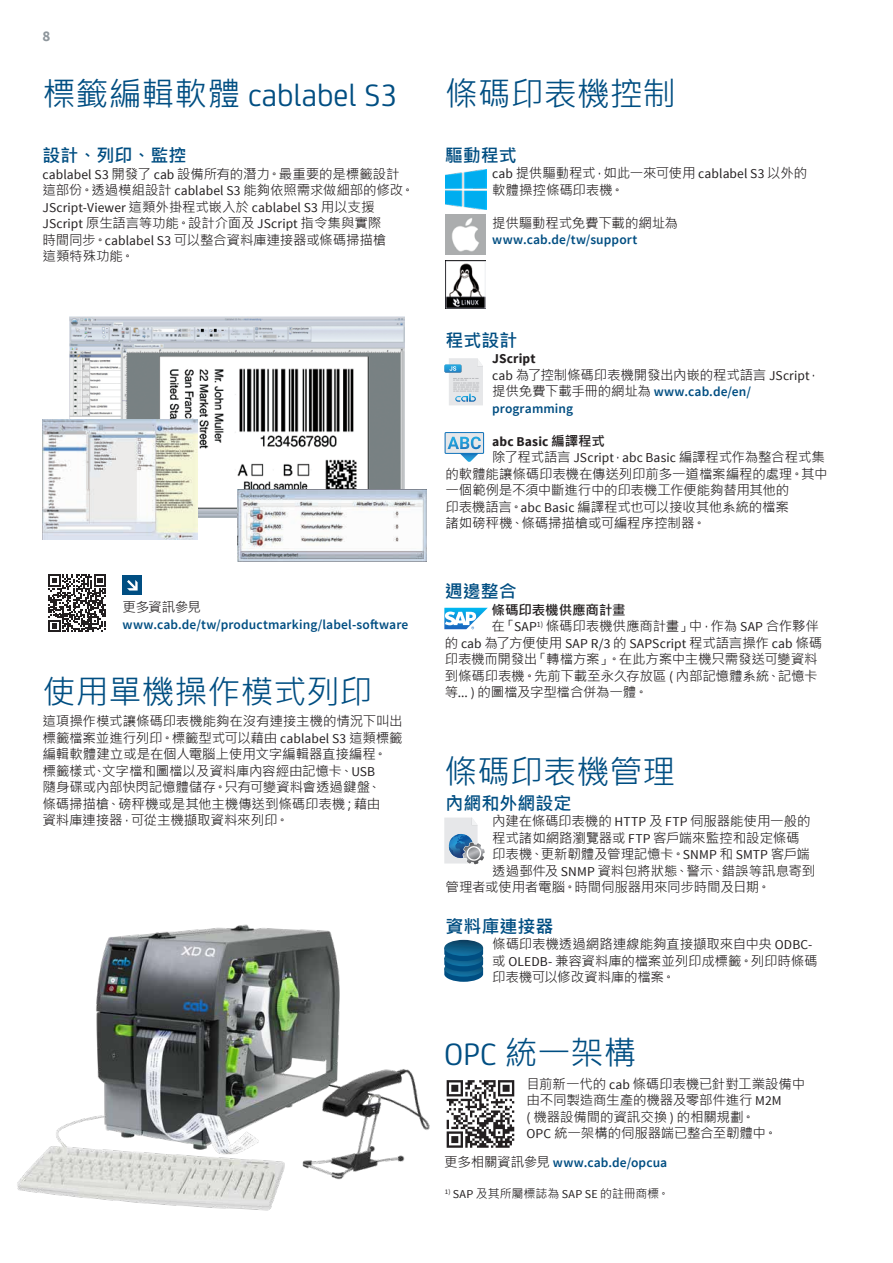
<style>
.page{position:relative;width:893px;height:1263px;background:#fff}
.page>*{position:absolute;margin:0;border:0;box-sizing:border-box;transform-origin:0 0}
.t1{font:33px "Microsoft Jheng Hei";color:#004e82}
.t2{font:33px "CA Sans";color:#004e82}
.t3{font:700 18px "Microsoft Jheng Hei";color:#004e82}
.t4{font:700 15px "Source Sans Pro";color:#8e969c}
.t5{font:13.5px/16.5px "Microsoft Jheng Hei";letter-spacing:-.015em;color:#231f20}
.t6{font:600 13.5px/16.5px "Source Sans Pro";letter-spacing:.01em;color:#004e82}
.t7{font:13.5px "Source Sans Pro";letter-spacing:.01em;color:#231f20}
.t8{font:700 13.5px "Source Sans Pro";letter-spacing:.01em;color:#231f20}
.t9{font:12px "Microsoft Jheng Hei";letter-spacing:-.005em;color:#231f20}
.s1{font-family:"Microsoft Jheng Hei"}
.s2{font-family:"Source Sans Pro"}
.s3{font-family:"Microsoft Jheng Hei";font-weight:400;color:#231f20}
.s4{font-weight:700}
.s5{font-family:"CA Sans"}
</style>
<div class="page">
<img style="left:70px;top:316px;width:335px;height:202px">
<img style="left:43px;top:420px;width:154px;height:119px">
<img style="left:238px;top:489px;width:189px;height:72px">
<img style="left:17px;top:924px;width:413px;height:287px">
<svg style="left:48px;top:574px;width:58px;height:58px"></svg>
<svg style="left:444px;top:358px;width:39px;height:47px;background:#d6e0e6"></svg>
<img style="left:455px;top:393px;width:21px;height:9px">
<div style="left:444px;top:432px;width:40px;height:22px;background:#e6e7e9"></div>
<div style="left:445px;top:432px;width:39px;height:22px;border:1px solid #1074bc"></div>
<svg style="left:447px;top:437px;width:34px;height:25px"></svg>
<svg style="left:444px;top:608px;width:44px;height:21px"></svg>
<svg style="left:444px;top:817px;width:41px;height:48px"></svg>
<svg style="left:444px;top:940px;width:39px;height:42px;background:#206792"></svg>
<div style="left:123px;top:575px;width:19px;height:20px;background:#004e82"></div>
<svg style="left:127px;top:580px;width:11px;height:10px"></svg>
<img style="left:446px;top:169px;width:40px;height:40px">
<img style="left:445px;top:214px;width:40px;height:40px">
<img style="left:445px;top:260px;width:40px;height:48px">
<svg style="left:447px;top:1080px;width:67px;height:68px"></svg>
<p class="t4" style="left:43px;top:26px;width:9px">8</p>
<h1 class="t2" style="left:42px;top:71px;width:356px"><span class="s1">標籤編輯軟體</span> cablabel S3</h1>
<h1 class="t1" style="left:445px;top:73px;width:232px">條碼印表機控制</h1>
<h2 class="t3" style="left:43px;top:145px;width:145px">設計、列印、監控</h2>
<p class="t5" style="left:43px;top:166px;width:373px"><span class="s2">cablabel S3</span> 開發了 <span class="s2">cab</span> 設備所有的潛力。最重要的是標籤設計這部份。透過模組設計 <span class="s2">cablabel S3</span> 能夠依照需求做細部的修改。</p>
<p class="t7" style="left:43px;top:199px;width:334px">JScript-Viewer <span class="s1">這類外掛程式嵌入於</span> cablabel S3 <span class="s1">用以支援</span></p>
<p class="t5" style="left:43px;top:215px;width:345px"><span class="s2">JScript</span> 原生語言等功能。設計介面及 <span class="s2">JScript</span> 指令集與實際時間同步。<span class="s2">cablabel S3</span> 可以整合資料庫連接器或條碼掃描槍這類特殊功能。</p>
<p class="t5" style="left:123px;top:599px;width:80px">更多資訊參見</p>
<p class="t6" style="left:123px;top:616px;width:287px">www.cab.de/tw/productmarking/label-software</p>
<h1 class="t1" style="left:43px;top:671px;width:331px">使用單機操作模式列印</h1>
<p class="t5" style="left:43px;top:713px;width:362px">這項操作模式讓條碼印表機能夠在沒有連接主機的情況下叫出標籤檔案並進行列印。標籤型式可以藉由 <span class="s2">cablabel S3</span> 這類標籤編輯軟體建立或是在個人電腦上使用文字編輯器直接編程。標籤樣式、文字檔和圖檔以及資料庫內容經由記憶卡、<span class="s2">USB<br></span>隨身碟或內部快閃記憶體儲存。只有可變資料會透過鍵盤、<br>條碼掃描槍、磅秤機或是其他主機傳送到條碼印表機；藉由<br>資料庫連接器，可從主機擷取資料來列印。</p>
<h2 class="t3" style="left:445px;top:145px;width:73px">驅動程式</h2>
<p class="t5" style="left:492px;top:165px;width:317px"><span class="s2">cab</span> 提供驅動程式，如此一來可使用 <span class="s2">cablabel S3</span> 以外的軟體操控條碼印表機。</p>
<p class="t5" style="left:492px;top:215px;width:187px">提供驅動程式免費下載的網址為</p>
<p class="t6" style="left:492px;top:232px;width:147px">www.cab.de/tw/support</p>
<h2 class="t3" style="left:445px;top:329px;width:73px">程式設計</h2>
<p class="t8" style="left:492px;top:350px;width:45px">JScript</p>
<p class="t5" style="left:492px;top:366px;width:330px"><span class="s2">cab</span> 為了控制條碼印表機開發出內嵌的程式語言 <span class="s2">JScript</span>，</p>
<p class="t6" style="left:492px;top:384px;width:260px"><span class="s3">提供免費下載手冊的網址為</span> www.cab.de/en/ programming</p>
<p class="t8" style="left:492px;top:432px;width:114px">abc Basic <span class="s1">編譯程式</span></p>
<p class="t5" style="left:445px;top:449px;width:384px;text-indent:47px">除了程式語言 <span class="s2">JScript</span>，<span class="s2">abc Basic</span> 編譯程式作為整合程式集的軟體能讓條碼印表機在傳送列印前多一道檔案編程的處理。其中一個範例是不須中斷進行中的印表機工作便能夠替用其他的<br>印表機語言。<span class="s2">abc Basic</span> 編譯程式也可以接收其他系統的檔案<br>諸如磅秤機、條碼掃描槍或可編程序控制器。</p>
<h2 class="t3" style="left:445px;top:580px;width:73px">週邊整合</h2>
<p class="t5" style="left:492px;top:601px;width:329px"><span class="s4">條碼印表機供應商計畫<br></span>在「<span class="s2">SAP</span><sup>1)</sup> 條碼印表機供應商計畫」中，作為 <span class="s2">SAP</span> 合作夥伴</p>
<p class="t7" style="left:445px;top:635px;width:379px"><span class="s1">的</span> cab <span class="s1">為了方便使用</span> SAP R/3 <span class="s1">的</span> SAPScript <span class="s1">程式語言操作</span> cab <span class="s1">條碼</span></p>
<p class="t5" style="left:445px;top:651px;width:374px;text-align:justify">印表機而開發出「轉檔方案」。在此方案中主機只需發送可變資料到條碼印表機。先前下載至永久存放區 <span class="s2">(</span> 內部記憶體系統、記憶卡等<span class="s2">... )</span> 的圖檔及字型檔合併為一體。</p>
<h1 class="t1" style="left:444px;top:751px;width:232px">條碼印表機管理</h1>
<h2 class="t3" style="left:446px;top:792px;width:127px">內網和外網設定</h2>
<p class="t5" style="left:492px;top:813px;width:320px">內建在條碼印表機的 <span class="s2">HTTP</span> 及 <span class="s2">FTP</span> 伺服器能使用一般的</p>
<p class="t5" style="left:492px;top:829px;width:309px">程式諸如網路瀏覽器或 <span class="s2">FTP</span> 客戶端來監控和設定條碼</p>
<p class="t5" style="left:492px;top:846px;width:319px">印表機、更新韌體及管理記憶卡。<span class="s2">SNMP</span> 和 <span class="s2">SMTP</span> 客戶端</p>
<p class="t5" style="left:492px;top:862px;width:325px">透過郵件及 <span class="s2">SNMP</span> 資料包將狀態、警示、錯誤等訊息寄到</p>
<p class="t5" style="left:445px;top:879px;width:327px">管理者或使用者電腦。時間伺服器用來同步時間及日期。</p>
<h2 class="t3" style="left:445px;top:915px;width:109px">資料庫連接器</h2>
<p class="t5" style="left:492px;top:936px;width:327px">條碼印表機透過網路連線能夠直接擷取來自中央 <span class="s2">ODBC-</span>或 <span class="s2">OLEDB-</span> 兼容資料庫的檔案並列印成標籤。列印時條碼印表機可以修改資料庫的檔案。</p>
<h1 class="t1" style="left:444px;top:1032px;width:194px"><span class="s5">OPC</span> 統一架構</h1>
<p class="t5" style="left:526px;top:1075px;width:280px">目前新一代的 <span class="s2">cab</span> 條碼印表機已針對工業設備中由不同製造商生產的機器及零部件進行 <span class="s2">M2M<br>(</span> 機器設備間的資訊交換 <span class="s2">)</span> 的相關規劃。<br><span class="s2">OPC</span> 統一架構的伺服器端已整合至韌體中。</p>
<p class="t6" style="left:444px;top:1155px;width:224px"><span class="s3">更多相關資訊參見</span> www.cab.de/opcua</p>
<p class="t9" style="left:445px;top:1186px;width:226px"><sup>1)</sup> <span class="s2">SAP</span> 及其所屬標誌為 <span class="s2">SAP SE</span> 的註冊商標。</p>
</div>
